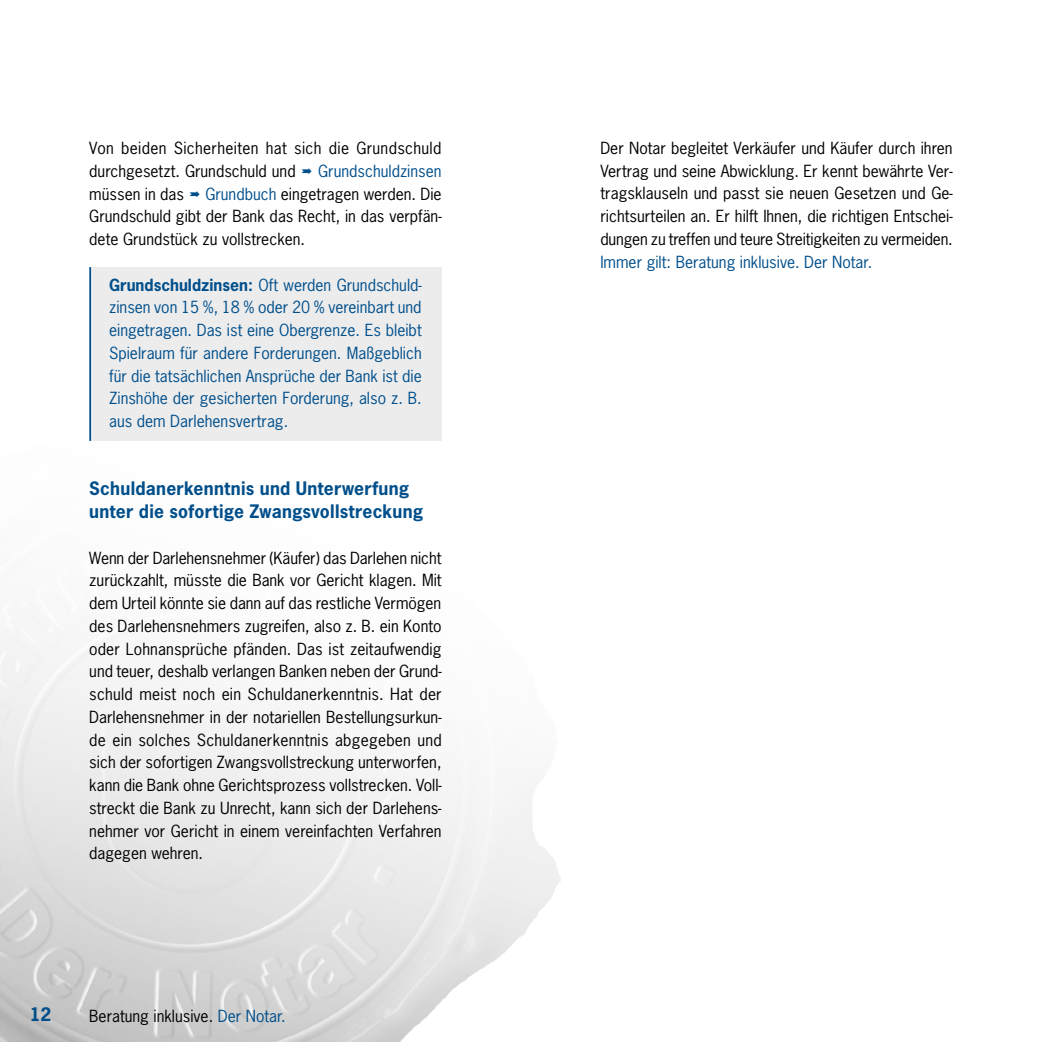
<style>
.page{position:relative;width:1042px;height:1042px;background:#fff}
.page>*{position:absolute;margin:0;border:0;box-sizing:border-box;transform-origin:0 0}
.t1{font:700 17.5px/22.8px "News Gothic Std";letter-spacing:.015em;color:#004f8b}
.t2{font:15.75px/22.8px "News Gothic Std";color:#000;text-align:justify}
.t3{font:15.75px/22.8px "News Gothic Std";color:#004f8b;text-align:justify}
.t4{font:15.75px/22.8px "News Gothic Std";letter-spacing:.02em;color:#000}
.s1{color:#004f8b}
.s2{font-weight:700}
</style>
<div class="page">
<div style="left:90px;top:267px;width:351px;height:174px;background:#ececed"></div>
<hr style="left:89px;top:267px;width:2px;height:174px;background:#004f8b">
<img style="left:0;top:422px;width:397px;height:620px">
<p class="t4" style="left:89px;top:137px;width:354px">Von beiden Sicherheiten hat sich die Grundschuld durchgesetzt. Grundschuld und</p>
<p class="t3" style="left:318px;top:159px;width:125px">Grundschuldzinsen</p>
<p class="t2" style="left:89px;top:182px;width:354px;text-indent:116px"><span class="s1">Grundbuch</span> eingetragen werden. Die Grundschuld gibt der Bank das Recht, in das verpfän&shy;dete Grundstück zu vollstrecken.</p>
<p class="t3" style="left:109px;top:273px;width:314px"><span class="s2">Grundschuldzinsen:</span> Oft werden Grundschuld&shy;zinsen von 15 %, 18 % oder 20 % vereinbart und eingetragen. Das ist eine Obergrenze. Es bleibt Spielraum für andere Forderungen. Maßgeblich für die tatsächlichen Ansprüche der Bank ist die Zinshöhe der gesicherten Forderung, also z. B. aus dem Darlehensvertrag.</p>
<p class="t2" style="left:89px;top:182px;width:96px">müssen in das</p>
<p class="t1" style="left:89px;top:477px;width:335px">Schuldanerkenntnis und Unterwerfung unter die sofortige Zwangsvollstreckung</p>
<p class="t2" style="left:89px;top:546px;width:354px">Wenn der Darlehensnehmer (Käufer) das Darlehen nicht zurückzahlt, müsste die Bank vor Gericht klagen. Mit dem Urteil könnte sie dann auf das restliche Vermögen des Darlehensnehmers zugreifen, also z. B. ein Konto oder Lohnansprüche pfänden. Das ist zeitaufwendig und teuer, deshalb verlangen Banken neben der Grund&shy;schuld meist noch ein Schuldanerkenntnis. Hat der Darlehensnehmer in der notariellen Bestellungsurkun&shy;de ein solches Schuldanerkenntnis abgegeben und sich der sofortigen Zwangsvollstreckung unterworfen, kann die Bank ohne Gerichtsprozess vollstrecken. Voll&shy;streckt die Bank zu Unrecht, kann sich der Darlehens&shy;nehmer vor Gericht in einem vereinfachten Verfahren dagegen wehren.</p>
<p class="t1" style="left:30px;top:1002px;width:23px">12</p>
<p class="t2" style="left:89px;top:1004px;width:198px">Beratung inklusive. <span class="s1">Der Notar.</span></p>
<p class="t2" style="left:600px;top:136px;width:354px">Der Notar begleitet Verkäufer und Käufer durch ihren Vertrag und seine Abwicklung. Er kennt bewährte Ver&shy;tragsklauseln und passt sie neuen Gesetzen und Ge&shy;richtsurteilen an. Er hilft Ihnen, die richtigen Entschei&shy;dungen zu treffen und teure Streitigkeiten zu vermeiden.</p>
<p class="t3" style="left:600px;top:250px;width:273px">Immer gilt: Beratung inklusive. Der Notar.</p>
</div>
